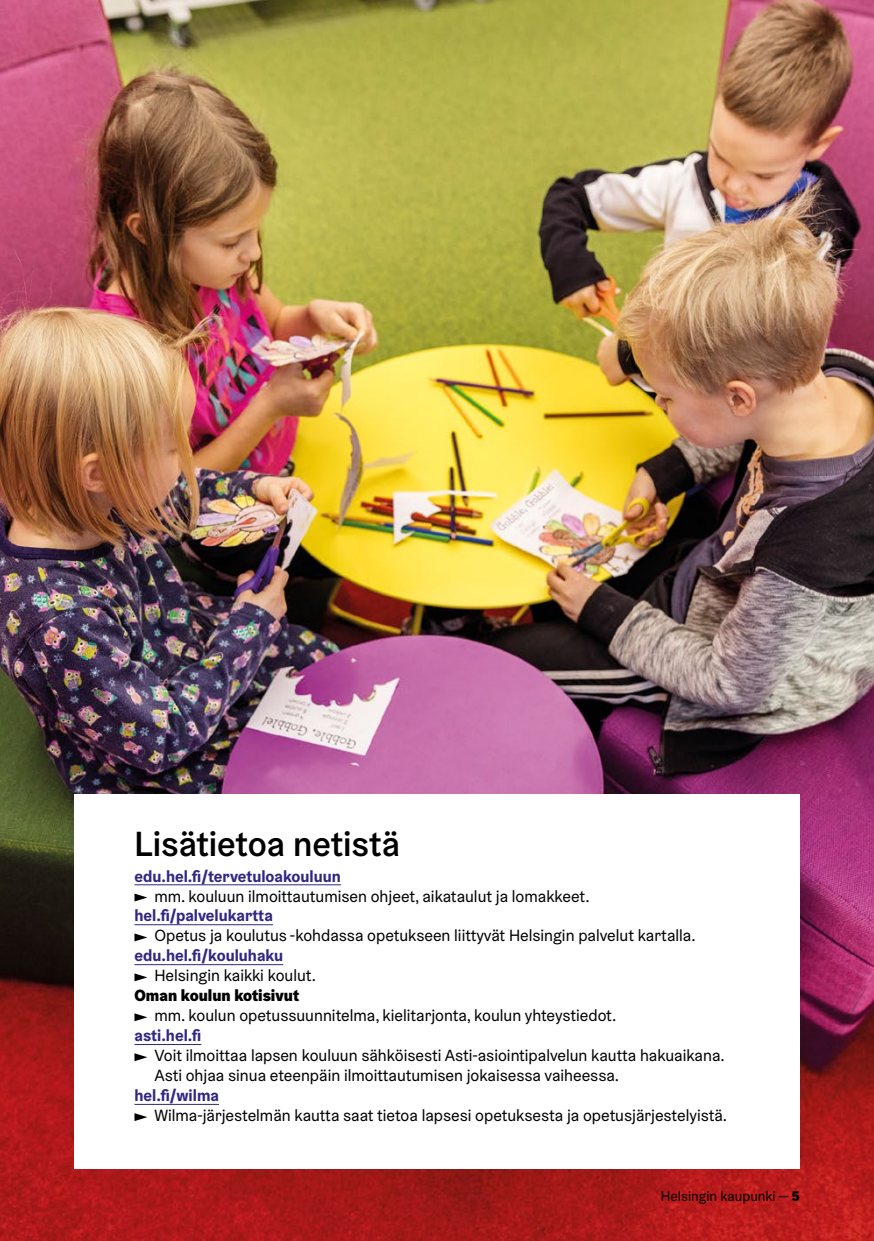
<style>
.page{position:relative;width:874px;height:1241px;background:#fff}
.page>*{position:absolute;margin:0;border:0;box-sizing:border-box;transform-origin:0 0}
.H_3Väliotsikko20{font:500 35px "Helsinki Grotesk";color:#000}
.p_Leipis_Helsinki_Grtsk_luettelo{font:16.28px/19.9px "Helsinki Grotesk";color:#000}
.p_Leipis_Helsinki_Grtsk{font:700 16.28px "Helsinki Grotesk";color:#312783}
.p_Leipis_Helsinki_Grtsk_luettelo-2{font:900 16.28px "Helsinki Grotesk";color:#000}
.t1{font:14px "Helsinki Grotesk";color:#000}
.s1{font-weight:900}
</style>
<div class="page">
<img style="left:0;top:0;width:873px;height:1240px">
<div style="left:74px;top:794px;width:725px;height:374px;background:#fff"></div>
<hr style="left:134px;top:884px;width:207px;height:1px;background:#312783">
<hr style="left:134px;top:924px;width:139px;height:1px;background:#312783">
<hr style="left:134px;top:964px;width:149px;height:1px;background:#312783">
<hr style="left:134px;top:1043px;width:67px;height:1px;background:#312783">
<hr style="left:134px;top:1103px;width:85px;height:1px;background:#312783">
<svg style="left:134px;top:893px;width:13px;height:8px"></svg>
<svg style="left:134px;top:933px;width:13px;height:8px"></svg>
<svg style="left:134px;top:973px;width:13px;height:8px"></svg>
<svg style="left:134px;top:1013px;width:13px;height:8px"></svg>
<svg style="left:134px;top:1053px;width:13px;height:7px"></svg>
<svg style="left:134px;top:1113px;width:13px;height:7px"></svg>
<h3 class="H_3Väliotsikko20" style="left:134px;top:821px;width:267px">Lisätietoa netistä</h3>
<p class="p_Leipis_Helsinki_Grtsk" style="left:134px;top:865px;width:208px">edu.hel.fi/tervetuloakouluun</p>
<p class="p_Leipis_Helsinki_Grtsk_luettelo" style="left:154px;top:885px;width:436px">mm. kouluun ilmoittautumisen ohjeet, aikataulut ja lomakkeet.</p>
<p class="p_Leipis_Helsinki_Grtsk" style="left:134px;top:905px;width:140px">hel.fi/palvelukartta</p>
<p class="p_Leipis_Helsinki_Grtsk_luettelo" style="left:154px;top:925px;width:542px">Opetus ja koulutus -kohdassa opetukseen liittyvät Helsingin palvelut kartalla.</p>
<p class="p_Leipis_Helsinki_Grtsk" style="left:134px;top:945px;width:150px">edu.hel.fi/kouluhaku</p>
<p class="p_Leipis_Helsinki_Grtsk_luettelo" style="left:154px;top:965px;width:163px">Helsingin kaikki koulut.</p>
<p class="p_Leipis_Helsinki_Grtsk_luettelo-2" style="left:134px;top:984px;width:166px">Oman koulun kotisivut</p>
<p class="p_Leipis_Helsinki_Grtsk_luettelo" style="left:154px;top:1005px;width:463px">mm. koulun opetussuunnitelma, kielitarjonta, koulun yhteystiedot.</p>
<p class="p_Leipis_Helsinki_Grtsk" style="left:134px;top:1025px;width:68px">asti.hel.fi</p>
<p class="p_Leipis_Helsinki_Grtsk_luettelo" style="left:154px;top:1045px;width:571px">Voit ilmoittaa lapsen kouluun sähköisesti Asti-asiointipalvelun kautta hakuaikana.<br>Asti ohjaa sinua eteenpäin ilmoittautumisen jokaisessa vaiheessa.</p>
<p class="p_Leipis_Helsinki_Grtsk" style="left:134px;top:1084px;width:86px">hel.fi/wilma</p>
<p class="p_Leipis_Helsinki_Grtsk_luettelo" style="left:154px;top:1105px;width:574px">Wilma-järjestelmän kautta saat tietoa lapsesi opetuksesta ja opetusjärjestelyistä.</p>
<p class="t1" style="left:660px;top:1187px;width:140px">Helsingin kaupunki — <span class="s1">5</span></p>
</div>
